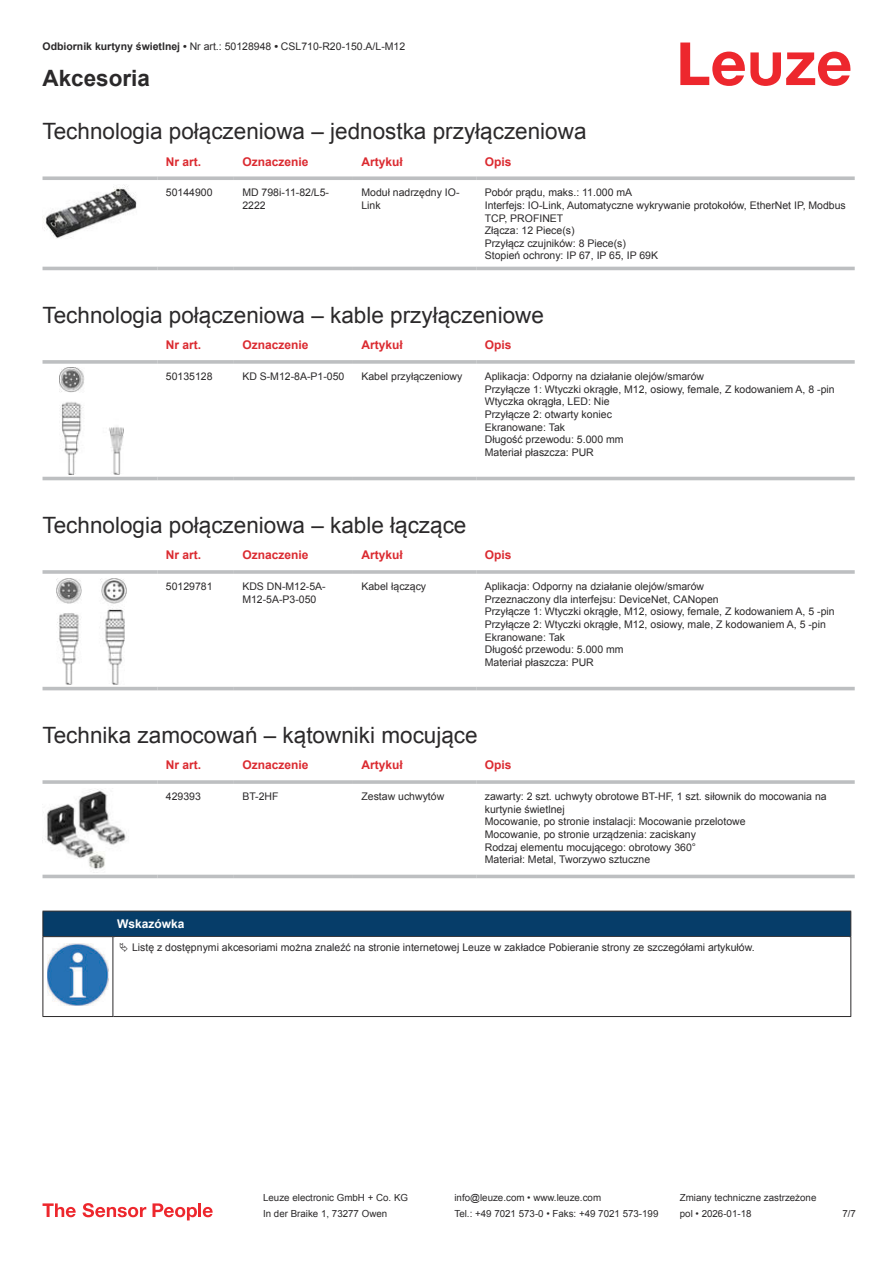
<style>
.page{position:relative;width:893px;height:1263px;background:#fff}
.page>*{position:absolute;margin:0;border:0;box-sizing:border-box;transform-origin:0 0}
.t1{font:22.5px "Arial";color:#2b292a}
.t2{font:700 22.5px "Arial";color:#2b292a}
.t3{font:700 12px "Arial";color:#db2a30}
.t4{font:700 12px "Arial";color:#fff}
.t5{font:10.5px/12.6px "Arial";color:#2b292a}
.t6{font:9.75px "Arial";color:#2b292a}
.s1{font-weight:700}
</style>
<div class="page">
<svg style="left:680px;top:43px;width:170px;height:43px"></svg>
<div style="left:43px;top:266px;width:812px;height:5px;background:#eeefef"></div>
<svg style="left:43px;top:176px;width:114px;height:4px"></svg>
<svg style="left:157px;top:176px;width:77px;height:4px"></svg>
<svg style="left:234px;top:176px;width:119px;height:4px"></svg>
<svg style="left:353px;top:176px;width:123px;height:4px"></svg>
<svg style="left:476px;top:176px;width:379px;height:4px;background:#c4c6c8"></svg>
<hr style="left:43px;top:267px;width:114px;height:3px;background:#bdbfc1">
<hr style="left:157px;top:267px;width:77px;height:3px;background:#bdbfc1">
<hr style="left:234px;top:267px;width:119px;height:3px;background:#bdbfc1">
<hr style="left:353px;top:267px;width:123px;height:3px;background:#bdbfc1">
<hr style="left:476px;top:267px;width:379px;height:3px;background:#bdbfc1">
<img style="left:43px;top:185px;width:94px;height:54px">
<svg style="left:43px;top:367px;width:812px;height:114px"></svg>
<svg style="left:43px;top:360px;width:114px;height:4px"></svg>
<hr style="left:157px;top:360px;width:77px;height:4px;background:#c5c7c8">
<svg style="left:234px;top:360px;width:119px;height:4px"></svg>
<svg style="left:353px;top:360px;width:123px;height:4px"></svg>
<hr style="left:476px;top:360px;width:379px;height:4px;background:#c5c7c8">
<hr style="left:43px;top:477px;width:114px;height:3px;background:#bdbfc1">
<hr style="left:157px;top:477px;width:77px;height:3px;background:#bdbfc1">
<hr style="left:234px;top:477px;width:119px;height:3px;background:#bdbfc1">
<hr style="left:353px;top:477px;width:123px;height:3px;background:#bdbfc1">
<hr style="left:476px;top:477px;width:379px;height:3px;background:#bdbfc1">
<img style="left:59px;top:368px;width:65px;height:106px">
<svg style="left:43px;top:586px;width:812px;height:105px"></svg>
<hr style="left:43px;top:570px;width:114px;height:4px;background:#bdbfc1">
<hr style="left:157px;top:570px;width:77px;height:4px;background:#c9cbcd">
<hr style="left:234px;top:570px;width:119px;height:4px;background:#c4c6c7">
<hr style="left:353px;top:570px;width:123px;height:4px;background:#bdbfc1">
<hr style="left:476px;top:570px;width:379px;height:4px;background:#c9cbcd">
<hr style="left:43px;top:687px;width:114px;height:3px;background:#bdbfc1">
<hr style="left:157px;top:687px;width:77px;height:3px;background:#bdbfc1">
<hr style="left:234px;top:687px;width:119px;height:3px;background:#bdbfc1">
<hr style="left:353px;top:687px;width:123px;height:3px;background:#bdbfc1">
<hr style="left:476px;top:687px;width:379px;height:3px;background:#bdbfc1">
<img style="left:56px;top:578px;width:70px;height:106px">
<svg style="left:43px;top:872px;width:812px;height:7px"></svg>
<hr style="left:43px;top:780px;width:114px;height:4px;background:#bdbfc1">
<hr style="left:157px;top:780px;width:77px;height:4px;background:#c7c9ca">
<hr style="left:234px;top:780px;width:119px;height:4px;background:#bdbfc1">
<hr style="left:353px;top:780px;width:123px;height:4px;background:#bdbfc1">
<hr style="left:476px;top:780px;width:379px;height:4px;background:#c7c9ca">
<hr style="left:43px;top:875px;width:114px;height:3px;background:#bdbfc1">
<hr style="left:157px;top:875px;width:77px;height:3px;background:#bdbfc1">
<hr style="left:234px;top:875px;width:119px;height:3px;background:#bdbfc1">
<hr style="left:353px;top:875px;width:123px;height:3px;background:#bdbfc1">
<hr style="left:476px;top:875px;width:379px;height:3px;background:#bdbfc1">
<img style="left:43px;top:789px;width:84px;height:80px">
<div style="left:43px;top:911px;width:808px;height:26px;background:#063d69"></div>
<hr style="left:113px;top:936px;width:738px;height:1px;background:#2b292a">
<hr style="left:43px;top:937px;width:1px;height:75px;background:#2b292a">
<hr style="left:113px;top:937px;width:1px;height:75px;background:#2b292a">
<hr style="left:850px;top:937px;width:1px;height:75px;background:#2b292a">
<hr style="left:43px;top:1016px;width:70px;height:1px;background:#2b292a">
<hr style="left:113px;top:1016px;width:738px;height:1px;background:#2b292a">
<img style="left:47px;top:943px;width:61px;height:63px">
<svg style="left:43px;top:1203px;width:33px;height:14px"></svg>
<svg style="left:83px;top:1203px;width:63px;height:14px"></svg>
<svg style="left:153px;top:1203px;width:44px;height:17px"></svg>
<hr style="left:198px;top:1203px;width:3px;height:14px;background:#ed272d">
<svg style="left:203px;top:1207px;width:10px;height:10px"></svg>
<p class="t5" style="left:43px;top:41px;width:364px"><span class="s1">Odbiornik kurtyny świetlnej •</span> Nr art.: 50128948 <span class="s1">•</span> CSL710-R20-150.A/L-M12</p>
<h1 class="t2" style="left:43px;top:70px;width:109px">Akcesoria</h1>
<h1 class="t1" style="left:43px;top:116px;width:545px">Technologia połączeniowa – jednostka przyłączeniowa</h1>
<p class="t3" style="left:166px;top:153px;width:37px">Nr art.</p>
<p class="t3" style="left:242px;top:157px;width:68px">Oznaczenie</p>
<p class="t3" style="left:361px;top:153px;width:43px">Artykuł</p>
<p class="t3" style="left:485px;top:157px;width:28px">Opis</p>
<p class="t5" style="left:166px;top:187px;width:48px">50144900</p>
<p class="t5" style="left:242px;top:187px;width:88px">MD 798i-11-82/L5-<br>2222</p>
<p class="t5" style="left:361px;top:186px;width:100px">Moduł nadrzędny IO-<br>Link</p>
<p class="t5" style="left:485px;top:186px;width:363px">Pobór prądu, maks.: 11.000 mA<br>Interfejs: IO-Link, Automatyczne wykrywanie protokołów, EtherNet IP, Modbus TCP, PROFINET<br>Złącza: 12 Piece(s)<br>Przyłącz czujników: 8 Piece(s)<br>Stopień ochrony: IP 67, IP 65, IP 69K</p>
<h1 class="t1" style="left:43px;top:300px;width:503px">Technologia połączeniowa – kable przyłączeniowe</h1>
<p class="t3" style="left:166px;top:337px;width:37px">Nr art.</p>
<p class="t3" style="left:242px;top:341px;width:68px">Oznaczenie</p>
<p class="t3" style="left:361px;top:337px;width:43px">Artykuł</p>
<p class="t3" style="left:485px;top:341px;width:28px">Opis</p>
<p class="t5" style="left:166px;top:370px;width:48px">50135128</p>
<p class="t5" style="left:242px;top:371px;width:104px">KD S-M12-8A-P1- 050</p>
<p class="t5" style="left:361px;top:370px;width:102px">Kabel przyłączeniowy</p>
<p class="t5" style="left:485px;top:370px;width:351px">Aplikacja: Odporny na działanie olejów/smarów<br>Przyłącze 1: Wtyczki okrągłe, M12, osiowy, female, Z kodowaniem A, 8 -pin Wtyczka okrągła, LED: Nie<br>Przyłącze 2: otwarty koniec<br>Ekranowane: Tak<br>Długość przewodu: 5.000 mm<br>Materiał płaszcza: PUR</p>
<h1 class="t1" style="left:43px;top:510px;width:425px">Technologia połączeniowa – kable łączące</h1>
<p class="t3" style="left:166px;top:547px;width:37px">Nr art.</p>
<p class="t3" style="left:242px;top:551px;width:68px">Oznaczenie</p>
<p class="t3" style="left:361px;top:547px;width:43px">Artykuł</p>
<p class="t3" style="left:485px;top:551px;width:28px">Opis</p>
<p class="t5" style="left:166px;top:581px;width:48px">50129781</p>
<p class="t5" style="left:242px;top:581px;width:85px">KDS DN-M12-5A-<br>M12-5A-P3-050</p>
<p class="t5" style="left:361px;top:580px;width:66px">Kabel łączący</p>
<p class="t5" style="left:485px;top:580px;width:351px">Aplikacja: Odporny na działanie olejów/smarów<br>Przeznaczony dla interfejsu: DeviceNet, CANopen<br>Przyłącze 1: Wtyczki okrągłe, M12, osiowy, female, Z kodowaniem A, 5 -pin Przyłącze 2: Wtyczki okrągłe, M12, osiowy, male, Z kodowaniem A, 5 -pin Ekranowane: Tak<br>Długość przewodu: 5.000 mm<br>Materiał płaszcza: PUR</p>
<h1 class="t1" style="left:43px;top:720px;width:437px">Technika zamocowań – kątowniki mocujące</h1>
<p class="t3" style="left:166px;top:757px;width:37px">Nr art.</p>
<p class="t3" style="left:242px;top:761px;width:68px">Oznaczenie</p>
<p class="t3" style="left:361px;top:757px;width:43px">Artykuł</p>
<p class="t3" style="left:485px;top:761px;width:28px">Opis</p>
<p class="t5" style="left:166px;top:790px;width:37px">429393</p>
<p class="t5" style="left:242px;top:790px;width:38px">BT-2HF</p>
<p class="t5" style="left:361px;top:791px;width:84px">Zestaw uchwytów</p>
<p class="t5" style="left:485px;top:790px;width:343px">zawarty: 2 szt. uchwyty obrotowe BT-HF, 1 szt. siłownik do mocowania na kurtynie świetlnej<br>Mocowanie, po stronie instalacji: Mocowanie przelotowe<br>Mocowanie, po stronie urządzenia: zaciskany<br>Rodzaj elementu mocującego: obrotowy 360°<br>Materiał: Metal, Tworzywo sztuczne</p>
<p class="t4" style="left:117px;top:915px;width:69px">Wskazówka</p>
<p class="t5" style="left:132px;top:941px;width:624px">Listę z dostępnymi akcesoriami można znaleźć na stronie internetowej Leuze w zakładce Pobieranie strony ze szczegółami artykułów.</p>
<p class="t6" style="left:263px;top:1191px;width:146px">Leuze electronic GmbH + Co. KG</p>
<p class="t6" style="left:454px;top:1191px;width:148px">info@leuze.com • www.leuze.com</p>
<p class="t6" style="left:680px;top:1191px;width:138px">Zmiany techniczne zastrzeżone</p>
<p class="t6" style="left:263px;top:1207px;width:126px">In der Braike 1, 73277 Owen</p>
<p class="t6" style="left:454px;top:1207px;width:205px">Tel.: +49 7021 573-0 • Faks: +49 7021 573-199</p>
<p class="t6" style="left:680px;top:1207px;width:73px">pol • 2026-01-18</p>
<p class="t6" style="left:842px;top:1210px;width:15px">7 /7</p>
</div>
